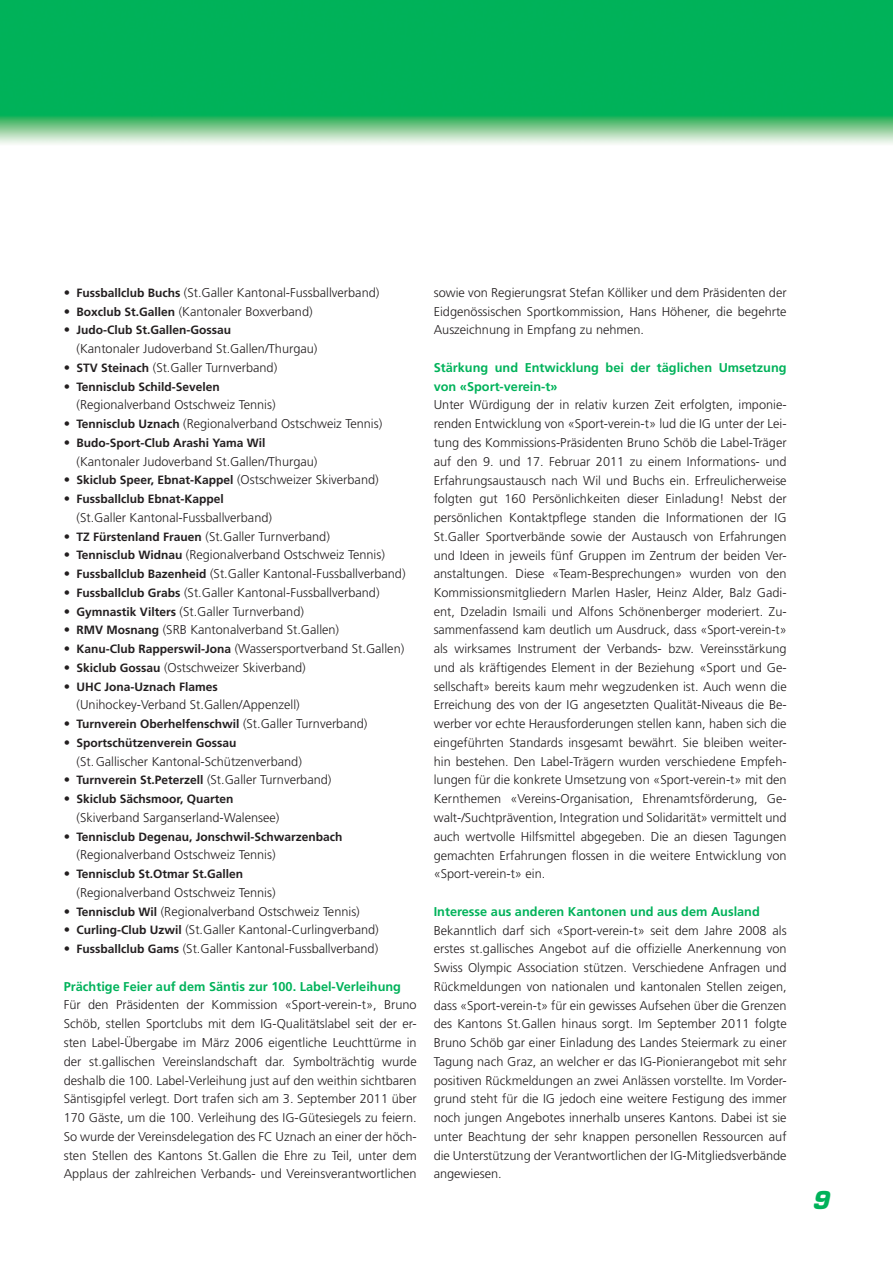
<style>
.page{position:relative;width:893px;height:1263px;background:#fff}
.page>*{position:absolute;margin:0;border:0;box-sizing:border-box;transform-origin:0 0}
.t1{font:italic 700 24px "Eurostile";color:#00b25a}
.t2{font:300 12.75px/18.8px "Frutiger";color:#231f20;text-align:justify}
.t3{font:700 12.75px/18.8px "Frutiger CE";color:#00b25a}
.t4{font:700 12px "Frutiger CE";color:#231f20}
.s1{font-family:"Frutiger CE";font-weight:700;font-size:12px}
.s2{font-family:"Frutiger";font-weight:300;font-size:12.75px}
</style>
<div class="page">
<img style="left:0;top:0;width:893px;height:144px">
<p class="t2" style="left:64px;top:283px;width:317px">• <span class="s1">Fussballclub Buchs</span> (St.Galler Kantonal-Fussballverband)</p>
<p class="t2" style="left:64px;top:302px;width:250px">• <span class="s1">Boxclub St.Gallen</span> (Kantonaler Boxverband)</p>
<p class="t4" style="left:64px;top:323px;width:169px"><span class="s2">•</span> Judo-Club St.Gallen-Gossau</p>
<p class="t2" style="left:77px;top:339px;width:242px">(Kantonaler Judoverband St.Gallen/Thurgau)</p>
<p class="t2" style="left:64px;top:358px;width:215px">• <span class="s1">STV Steinach</span> (St.Galler Turnverband)</p>
<p class="t4" style="left:64px;top:379px;width:158px"><span class="s2">•</span> Tennisclub Schild-Sevelen</p>
<p class="t2" style="left:77px;top:396px;width:201px">(Regionalverband Ostschweiz Tennis)</p>
<p class="t2" style="left:64px;top:414px;width:320px">• <span class="s1">Tennisclub Uznach</span> (Regionalverband Ostschweiz Tennis)</p>
<p class="t4" style="left:64px;top:435px;width:203px"><span class="s2">•</span> Budo-Sport-Club Arashi Yama Wil</p>
<p class="t2" style="left:77px;top:452px;width:242px">(Kantonaler Judoverband St.Gallen/Thurgau)</p>
<p class="t2" style="left:64px;top:471px;width:316px">• <span class="s1">Skiclub Speer, Ebnat-Kappel</span> (Ostschweizer Skiverband)</p>
<p class="t4" style="left:64px;top:492px;width:162px"><span class="s2">•</span> Fussballclub Ebnat-Kappel</p>
<p class="t2" style="left:77px;top:508px;width:197px">(St.Galler Kantonal-Fussballverband)</p>
<p class="t2" style="left:64px;top:527px;width:268px">• <span class="s1">TZ Fürstenland Frauen</span> (St.Galler Turnverband)</p>
<p class="t2" style="left:64px;top:546px;width:323px">• <span class="s1">Tennisclub Widnau</span> (Regionalverband Ostschweiz Tennis)</p>
<p class="t2" style="left:64px;top:564px;width:343px">• <span class="s1">Fussballclub Bazenheid</span> (St.Galler Kantonal-Fussballverband)</p>
<p class="t2" style="left:64px;top:583px;width:317px">• <span class="s1">Fussballclub Grabs</span> (St.Galler Kantonal-Fussballverband)</p>
<p class="t2" style="left:64px;top:602px;width:242px">• <span class="s1">Gymnastik Vilters</span> (St.Galler Turnverband)</p>
<p class="t2" style="left:64px;top:621px;width:277px">• <span class="s1">RMV Mosnang</span> (SRB Kantonalverband St.Gallen)</p>
<p class="t2" style="left:64px;top:639px;width:342px">• <span class="s1">Kanu-Club Rapperswil-Jona</span> (Wassersportverband St.Gallen)</p>
<p class="t2" style="left:64px;top:658px;width:243px">• <span class="s1">Skiclub Gossau</span> (Ostschweizer Skiverband)</p>
<p class="t4" style="left:64px;top:679px;width:156px"><span class="s2">•</span> UHC Jona-Uznach Flames</p>
<p class="t2" style="left:77px;top:696px;width:225px">(U nihockey-Verband St.Gallen/Appenzell)</p>
<p class="t4" style="left:64px;top:717px;width:305px"><span class="s2">•</span> Turnverein Oberhelfenschwil <span class="s2">(St.Galler Turnverband)</span></p>
<p class="t4" style="left:64px;top:735px;width:174px"><span class="s2">•</span> Sportschützenverein Gossau</p>
<p class="t2" style="left:77px;top:752px;width:227px">(St.Gallischer Kantonal-Schützenverband)</p>
<p class="t2" style="left:64px;top:771px;width:269px">• <span class="s1">Turnverein St.Peterzell</span> (St.Galler Turnverband)</p>
<p class="t4" style="left:64px;top:792px;width:171px"><span class="s2">•</span> Skiclub Sächsmoor, Quarten</p>
<p class="t2" style="left:77px;top:808px;width:204px">(Skiverband Sarganserland-Walensee)</p>
<p class="t4" style="left:64px;top:829px;width:280px"><span class="s2">•</span> Tennisclub Degenau, Jonschwil-Schwarzenbach</p>
<p class="t2" style="left:77px;top:846px;width:201px">(Regionalverband Ostschweiz Tennis)</p>
<p class="t4" style="left:64px;top:867px;width:181px"><span class="s2">•</span> Tennisclub St.Otmar St.Gallen</p>
<p class="t2" style="left:77px;top:883px;width:201px">(Regionalverband Ostschweiz Tennis)</p>
<p class="t2" style="left:64px;top:902px;width:298px">• <span class="s1">Tennisclub Wil</span> (Regionalverband Ostschweiz Tennis)</p>
<p class="t2" style="left:64px;top:921px;width:317px">• <span class="s1">Curling-Club Uzwil</span> (St.Galler Kantonal-Curlingverband)</p>
<p class="t2" style="left:64px;top:939px;width:316px">• <span class="s1">Fussballclub Gams</span> (St.Galler Kantonal-Fussballverband)</p>
<p class="t3" style="left:64px;top:977px;width:339px">Prächtige Feier auf dem Säntis zur 100. Label-Verleihung</p>
<p class="t2" style="left:64px;top:996px;width:354px">Für den Präsidenten der Kommission «Sport-verein-t», Bruno Schöb, stellen Sportclubs mit dem IG-Qualitätslabel seit der er&shy;sten Label-Übergabe im März 2006 eigentliche Leuchttürme in der st.gallischen Vereinslandschaft dar. Symbolträchtig wurde deshalb die 100. Label-Verleihung just auf den weithin sichtbaren Säntisgipfel verlegt. Dort trafen sich am 3. September 2011 über 170 Gäste, um die 100. Verleihung des IG-Gütesiegels zu feiern.<br>So wurde der Vereinsdelegation des FC Uznach an einer der höch&shy;sten Stellen des Kantons St.Gallen die Ehre zu Teil, unter dem Applaus der zahlreichen Verbands- und Vereinsverantwortlichen</p>
<p class="t2" style="left:434px;top:283px;width:354px">sowie von Regierungsrat Stefan Kölliker und dem Präsidenten der Eidgenössischen Sportkommission, Hans Höhener, die begehrte Auszeichnung in Empfang zu nehmen.</p>
<p class="t3" style="left:434px;top:358px;width:354px">Stärkung und Entwicklung bei der täglichen Umsetzung von «Sport-verein-t»</p>
<p class="t2" style="left:434px;top:396px;width:354px">U nter Würdigung der in relativ kurzen Zeit erfolgten, imponie&shy;renden Entwicklung von «Sport-verein-t» lud die IG unter der Lei&shy;tung des Kommissions-Präsidenten Bruno Schöb die Label-Träger auf den 9. und 17. Februar 2011 zu einem Informations- und Erfahrungsaustausch nach Wil und Buchs ein. Erfreulicherweise folgten gut 160 Persönlichkeiten dieser Einladung! Nebst der persönlichen Kontaktpflege standen die Informationen der IG St.Galler Sportverbände sowie der Austausch von Erfahrungen und Ideen in jeweils fünf Gruppen im Zentrum der beiden Ver&shy;anstaltungen. Diese «Team-Besprechungen» wurden von den Kommissionsmitgliedern Marlen Hasler, Heinz Alder, Balz Gadi&shy;ent, Dzeladin Ismaili und Alfons Schönenberger moderiert. Zu&shy;sammenfassend kam deutlich um Ausdruck, dass «Sport-verein-t» als wirksames Instrument der Verbands- bzw. Vereinsstärkung und als kräftigendes Element in der Beziehung «Sport und Ge&shy;sellschaft» bereits kaum mehr wegzudenken ist. Auch wenn die Erreichung des von der IG angesetzten Qualität-Niveaus die Be&shy;werber vor echte Herausforderungen stellen kann, haben sich die eingeführten Standards insgesamt bewährt. Sie bleiben weiter&shy;hin bestehen. Den Label-Trägern wurden verschiedene Empfeh&shy;lungen für die konkrete U msetzung von «Sport-verein-t» mit den Kernthemen «Vereins-Organisation, Ehrenamtsförderung, Ge&shy;walt-/Suchtprävention, Integration und Solidarität» vermittelt und auch wertvolle H ilfsmittel abgegeben. Die an diesen Tagungen gemachten Erfahrungen flossen in die weitere Entwicklung von «Sport-verein-t» ein.</p>
<p class="t3" style="left:434px;top:902px;width:328px">Interesse aus anderen Kantonen und aus dem Ausland</p>
<p class="t2" style="left:434px;top:921px;width:354px">Bekanntlich darf sich «Sport-verein-t» seit dem Jahre 2008 als erstes st.gallisches Angebot auf die offizielle Anerkennung von Swiss Olympic Association stützen. Verschiedene Anfragen und Rückmeldungen von nationalen und kantonalen Stellen zeigen, dass «Sport-verein-t» für ein gewisses Aufsehen über die Grenzen des Kantons St.Gallen hinaus sorgt. Im September 2011 folgte Bruno Schöb gar einer Einladung des Landes Steiermark zu einer Tagung nach Graz, an welcher er das IG-Pionierangebot mit sehr positiven Rückmeldungen an zwei Anlässen vorstellte. Im Vorder&shy;grund steht für die IG jedoch eine weitere Festigung des immer noch jungen Angebotes innerhalb unseres Kantons. Dabei ist sie unter Beachtung der sehr knappen personellen Ressourcen auf die U nterstützung der Verantwortlichen der IG-Mitgliedsverbände angewiesen.</p>
<h1 class="t1" style="left:812px;top:1185px;width:19px">9</h1>
</div>
